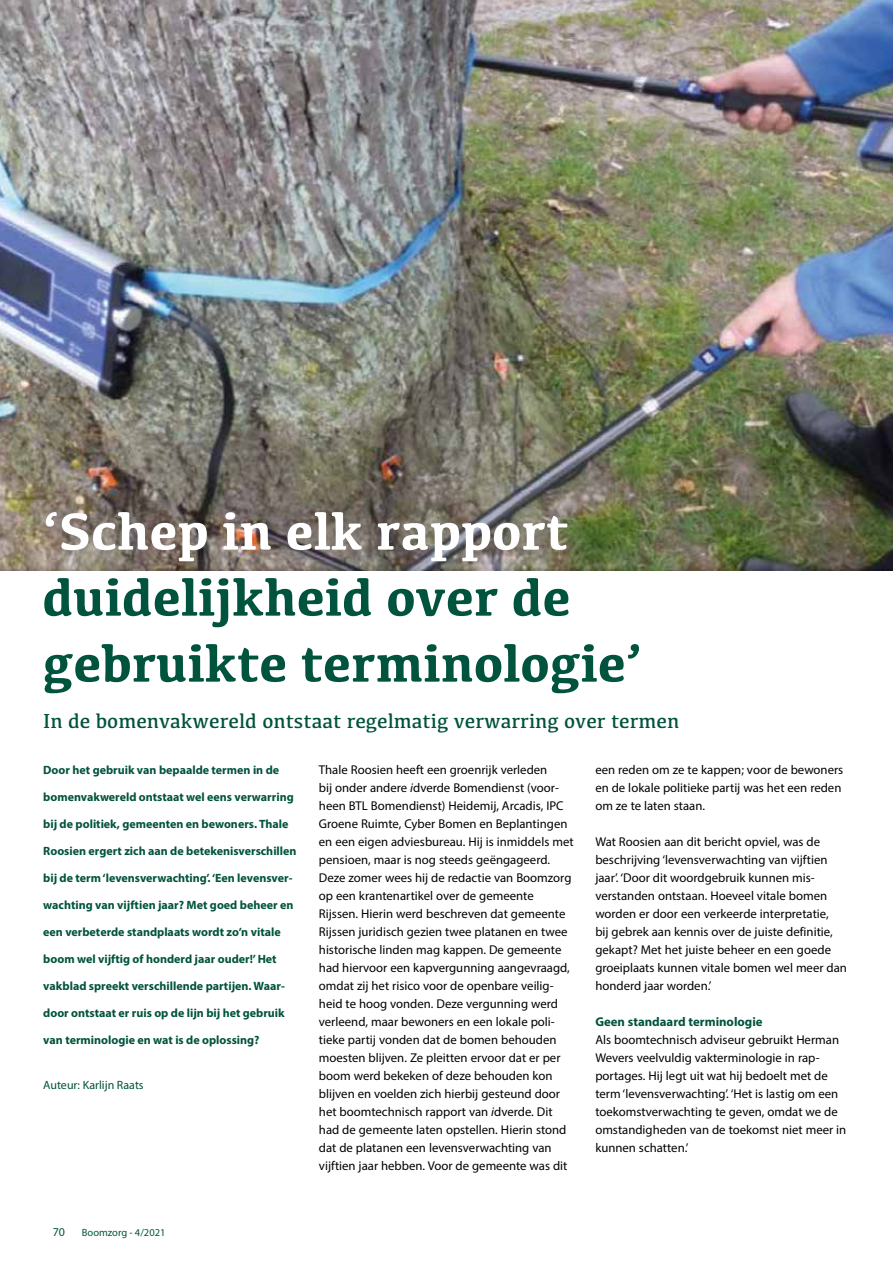
<style>
.page{position:relative;width:893px;height:1263px;background:#fff}
.page>*{position:absolute;margin:0;border:0;box-sizing:border-box;transform-origin:0 0}
.t1{font:700 54px/66px "Kefa";color:#00533d}
.t2{font:700 54px "Kefa";color:#fff}
.t3{font:21px "Kefa";color:#00533d}
.t4{font:12.75px/18px "Myriad Pro";color:#000}
.t5{font:700 12.75px "Myriad Pro";color:#00533d}
.t6{font:700 12px "Myriad Pro";color:#00533d}
.t7{font:12px "Myriad Pro";color:#00533d}
.t8{font:10.5px "Myriad Pro";color:#00533d}
.s1{font-style:italic}
</style>
<div class="page">
<img style="left:0;top:0;width:893px;height:570px">
<h1 class="t2" style="left:43px;top:495px;width:527px">‘Schep in elk rapport</h1>
<h1 class="t1" style="left:43px;top:562px;width:601px">duidelijkheid over de gebruikte terminologie’</h1>
<h2 class="t3" style="left:43px;top:708px;width:637px">In de bomenvakwereld ontstaat regelmatig verwarring over termen</h2>
<p class="t6" style="left:43px;top:762px;width:237px">Door het gebruik van bepaalde termen in de</p>
<p class="t6" style="left:43px;top:789px;width:252px">bomenvakwereld ontstaat wel eens verwarring</p>
<p class="t6" style="left:43px;top:816px;width:247px">bij de politiek, gemeenten en bewoners. Thale</p>
<p class="t6" style="left:43px;top:843px;width:255px">Roosien ergert zich aan de betekenisverschillen</p>
<p class="t6" style="left:43px;top:870px;width:251px">bij de term ‘levensverwachting’. ‘Een levensver-</p>
<p class="t6" style="left:43px;top:897px;width:252px">wachting van vijftien jaar? Met goed beheer en</p>
<p class="t6" style="left:43px;top:924px;width:239px">een verbeterde standplaats wordt zo’n vitale</p>
<p class="t6" style="left:43px;top:951px;width:235px">boom wel vijftig of honderd jaar ouder!’ Het</p>
<p class="t6" style="left:43px;top:978px;width:243px">vakblad spreekt verschillende partijen. Waar-</p>
<p class="t6" style="left:43px;top:1005px;width:243px">door ontstaat er ruis op de lijn bij het gebruik</p>
<p class="t6" style="left:43px;top:1032px;width:218px">van terminologie en wat is de oplossing?</p>
<p class="t7" style="left:43px;top:1078px;width:102px">Auteur: Karlijn Raats</p>
<p class="t4" style="left:319px;top:761px;width:256px">Thale Roosien heeft een groenrijk verleden<br>bij onder andere <span class="s1">i</span>dverde Bomendienst (voor&shy;heen BTL Bomendienst) Heidemij, Arcadis, IPC Groene Ruimte, Cyber Bomen en Beplantingen en een eigen adviesbureau. Hij is inmiddels met pensioen, maar is nog steeds geëngageerd.<br>Deze zomer wees hij de redactie van Boomzorg op een krantenartikel over de gemeente Rijssen. Hierin werd beschreven dat gemeente Rijssen juridisch gezien twee platanen en twee historische linden mag kappen. De gemeente had hiervoor een kapvergunning aangevraagd, omdat zij het risico voor de openbare veilig&shy;heid te hoog vonden. Deze vergunning werd verleend, maar bewoners en een lokale poli&shy;tieke partij vonden dat de bomen behouden moesten blijven. Ze pleitten ervoor dat er per boom werd bekeken of deze behouden kon blijven en voelden zich hierbij gesteund door het boomtechnisch rapport van <span class="s1">i</span>dverde. Dit had de gemeente laten opstellen. Hierin stond dat de platanen een levensverwachting van vijftien jaar hebben. Voor de gemeente was dit</p>
<p class="t4" style="left:595px;top:761px;width:249px">een reden om ze te kappen; voor de bewoners en de lokale politieke partij was het een reden om ze te laten staan.</p>
<p class="t4" style="left:595px;top:833px;width:253px">Wat Roosien aan dit bericht opviel, was de beschrijving ‘levensverwachting van vijftien jaar’. ‘Door dit woordgebruik kunnen mis&shy;verstanden ontstaan. Hoeveel vitale bomen worden er door een verkeerde interpretatie,<br>bij gebrek aan kennis over de juiste definitie, gekapt? Met het juiste beheer en een goede groeiplaats kunnen vitale bomen wel meer dan honderd jaar worden.’</p>
<p class="t5" style="left:595px;top:1013px;width:169px">Geen standaard terminologie</p>
<p class="t4" style="left:595px;top:1031px;width:252px">Als boomtechnisch adviseur gebruikt Herman Wevers veelvuldig vakterminologie in rap&shy;portages. Hij legt uit wat hij bedoelt met de term ‘levensverwachting’. ‘Het is lastig om een toekomstverwachting te geven, omdat we de omstandigheden van de toekomst niet meer in kunnen schatten.’</p>
<p class="t7" style="left:53px;top:1224px;width:14px">70</p>
<p class="t8" style="left:82px;top:1226px;width:85px">Boomzorg - 4/2021</p>
</div>
